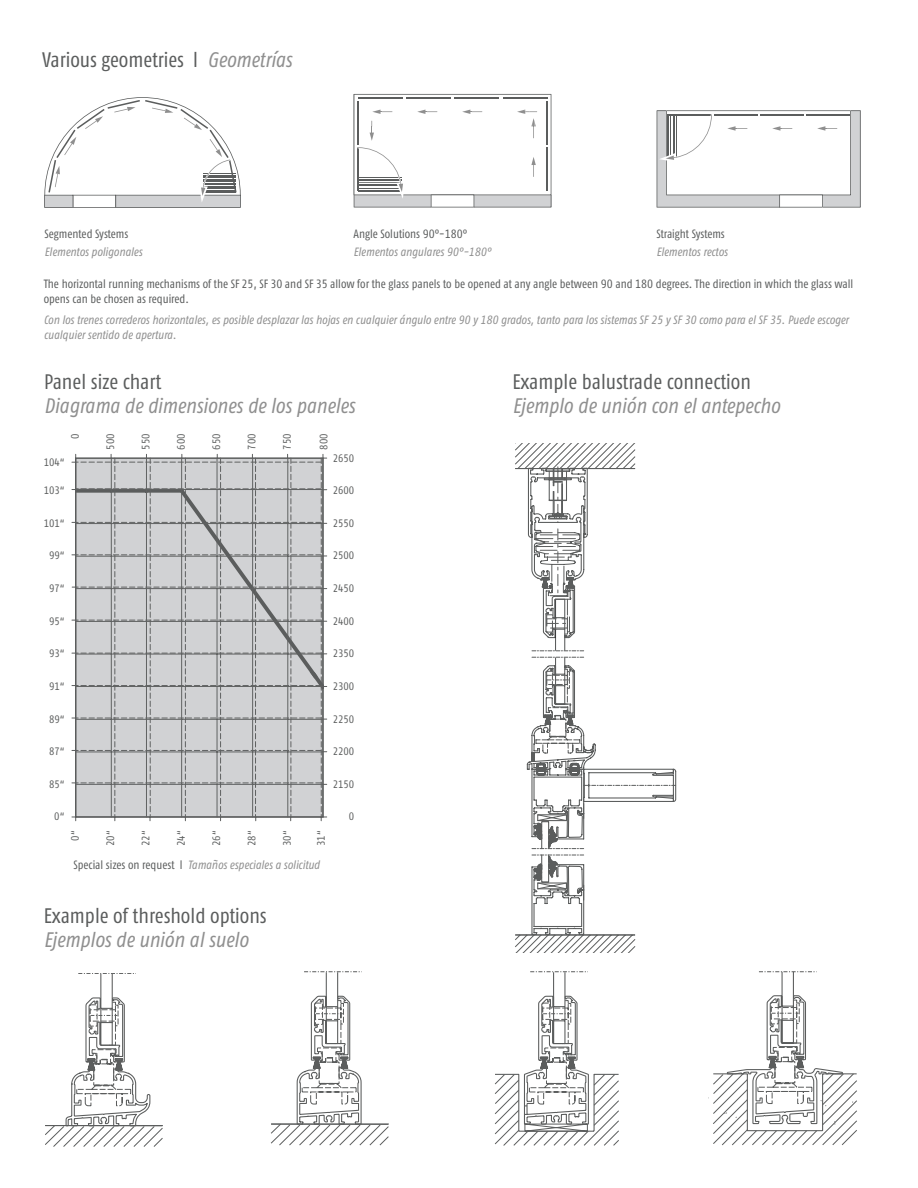
<style>
.page{position:relative;width:918px;height:1188px;background:#fff}
.page>*{position:absolute;margin:0;border:0;box-sizing:border-box;transform-origin:0 0}
.t1{font:21px "Fago Co Regular Tf";color:#5b5d5d}
.t2{font:italic 21px "Fago Co Regular Tf";color:#8f8f8f}
.t3{font:italic 12px/15px "Fago Co Regular Tf";color:#8f8f8f}
.t4{font:12px/15px "Fago Co Regular Tf";color:#5b5d5d}
.t5{font:10.8px "Fago Co Regular Tf";letter-spacing:-.005em;color:#5b5d5d}
.s1{font-style:italic;color:#8f8f8f}
.s2{font-style:normal;color:#5b5d5d}
</style>
<div class="page">
<svg style="left:657px;top:110px;width:204px;height:98px"></svg>
<svg style="left:44px;top:97px;width:197px;height:111px"></svg>
<svg style="left:354px;top:94px;width:197px;height:114px"></svg>
<svg style="left:72px;top:454px;width:255px;height:367px;background:#c4c5c7"></svg>
<svg style="left:45px;top:973px;width:118px;height:174px"></svg>
<svg style="left:271px;top:972px;width:118px;height:173px"></svg>
<svg style="left:495px;top:972px;width:124px;height:174px"></svg>
<svg style="left:713px;top:972px;width:144px;height:173px"></svg>
<svg style="left:515px;top:444px;width:161px;height:509px"></svg>
<hr style="left:515px;top:468px;width:120px;height:1px;background:#5b5d5d">
<h1 class="t1" style="left:43px;top:48px;width:251px">Various geometries l <span class="s1">Geometrías</span></h1>
<p class="t4" style="left:354px;top:226px;width:115px">Angle Solutions 90°-180°</p>
<p class="t3" style="left:354px;top:244px;width:139px">Elementos angulares 90°-180°</p>
<p class="t4" style="left:44px;top:276px;width:811px">The horizontal running mechanisms of the SF 25, SF 30 and SF 35 allow for the glass panels to be opened at any angle between 90 and 180 degrees. The direction in which the glass wall opens can be chosen as required.</p>
<p class="t3" style="left:44px;top:312px;width:806px">Con los trenes correderos horizontales, es posible desplazar las hojas en cualquier ángulo entre 90 y 180 grados, tanto para los sistemas SF 25 y SF 30 como para el SF 35. Puede escoger cualquier sentido de apertura.</p>
<p class="t4" style="left:656px;top:226px;width:70px">Straight Systems</p>
<p class="t3" style="left:656px;top:244px;width:73px">Elementos rectos</p>
<p class="t4" style="left:45px;top:226px;width:85px">Segmented Systems</p>
<p class="t3" style="left:45px;top:244px;width:99px">Elementos poligonales</p>
<h1 class="t1" style="left:44px;top:370px;width:119px">Panel size chart</h1>
<h1 class="t2" style="left:44px;top:394px;width:312px">Diagrama de dimensiones de los paneles</h1>
<p class="t5" style="left:69px;top:439px;width:7px;rotate:-90deg">0</p>
<p class="t5" style="left:104px;top:450px;width:18px;rotate:-90deg">500</p>
<p class="t5" style="left:140px;top:450px;width:18px;rotate:-90deg">550</p>
<p class="t5" style="left:175px;top:450px;width:18px;rotate:-90deg">600</p>
<p class="t5" style="left:210px;top:450px;width:18px;rotate:-90deg">650</p>
<p class="t5" style="left:246px;top:450px;width:18px;rotate:-90deg">700</p>
<p class="t5" style="left:281px;top:450px;width:18px;rotate:-90deg">750</p>
<p class="t5" style="left:318px;top:450px;width:18px;rotate:-90deg">800</p>
<p class="t5" style="left:44px;top:456px;width:22px">104“</p>
<p class="t5" style="left:333px;top:452px;width:23px">2650</p>
<p class="t5" style="left:44px;top:484px;width:22px">103“</p>
<p class="t5" style="left:333px;top:484px;width:23px">2600</p>
<p class="t5" style="left:44px;top:517px;width:22px">101“</p>
<p class="t5" style="left:333px;top:517px;width:23px">2550</p>
<p class="t5" style="left:49px;top:550px;width:17px">99“</p>
<p class="t5" style="left:333px;top:550px;width:23px">2500</p>
<p class="t5" style="left:49px;top:582px;width:17px">97“</p>
<p class="t5" style="left:333px;top:582px;width:23px">2450</p>
<p class="t5" style="left:49px;top:615px;width:17px">95“</p>
<p class="t5" style="left:333px;top:615px;width:23px">2400</p>
<p class="t5" style="left:49px;top:647px;width:17px">93“</p>
<p class="t5" style="left:333px;top:647px;width:23px">2350</p>
<p class="t5" style="left:49px;top:680px;width:17px">91“</p>
<p class="t5" style="left:333px;top:680px;width:23px">2300</p>
<p class="t5" style="left:49px;top:713px;width:17px">89“</p>
<p class="t5" style="left:333px;top:713px;width:23px">2250</p>
<p class="t5" style="left:49px;top:745px;width:17px">87“</p>
<p class="t5" style="left:333px;top:745px;width:23px">2200</p>
<p class="t5" style="left:49px;top:778px;width:17px">85“</p>
<p class="t5" style="left:333px;top:778px;width:23px">2150</p>
<p class="t5" style="left:54px;top:811px;width:12px">0“</p>
<p class="t5" style="left:69px;top:841px;width:12px;rotate:-90deg">0“</p>
<p class="t5" style="left:104px;top:846px;width:17px;rotate:-90deg">20“</p>
<p class="t5" style="left:140px;top:846px;width:17px;rotate:-90deg">22“</p>
<p class="t5" style="left:175px;top:846px;width:17px;rotate:-90deg">24“</p>
<p class="t5" style="left:210px;top:846px;width:17px;rotate:-90deg">26“</p>
<p class="t5" style="left:246px;top:846px;width:17px;rotate:-90deg">28“</p>
<p class="t5" style="left:281px;top:846px;width:17px;rotate:-90deg">30“</p>
<p class="t5" style="left:315px;top:846px;width:17px;rotate:-90deg">31“</p>
<p class="t3" style="left:73px;top:858px;width:248px"><span class="s2">Special sizes on request l</span> Tamaños especiales a solicitud</p>
<p class="t5" style="left:349px;top:811px;width:7px">0</p>
<h1 class="t1" style="left:44px;top:903px;width:224px">Example of threshold options</h1>
<h1 class="t2" style="left:44px;top:927px;width:206px">Ejemplos de unión al suelo</h1>
<h1 class="t1" style="left:512px;top:370px;width:240px">Example balustrade connection</h1>
<h1 class="t2" style="left:512px;top:394px;width:269px">Ejemplo de unión con el antepecho</h1>
</div>
